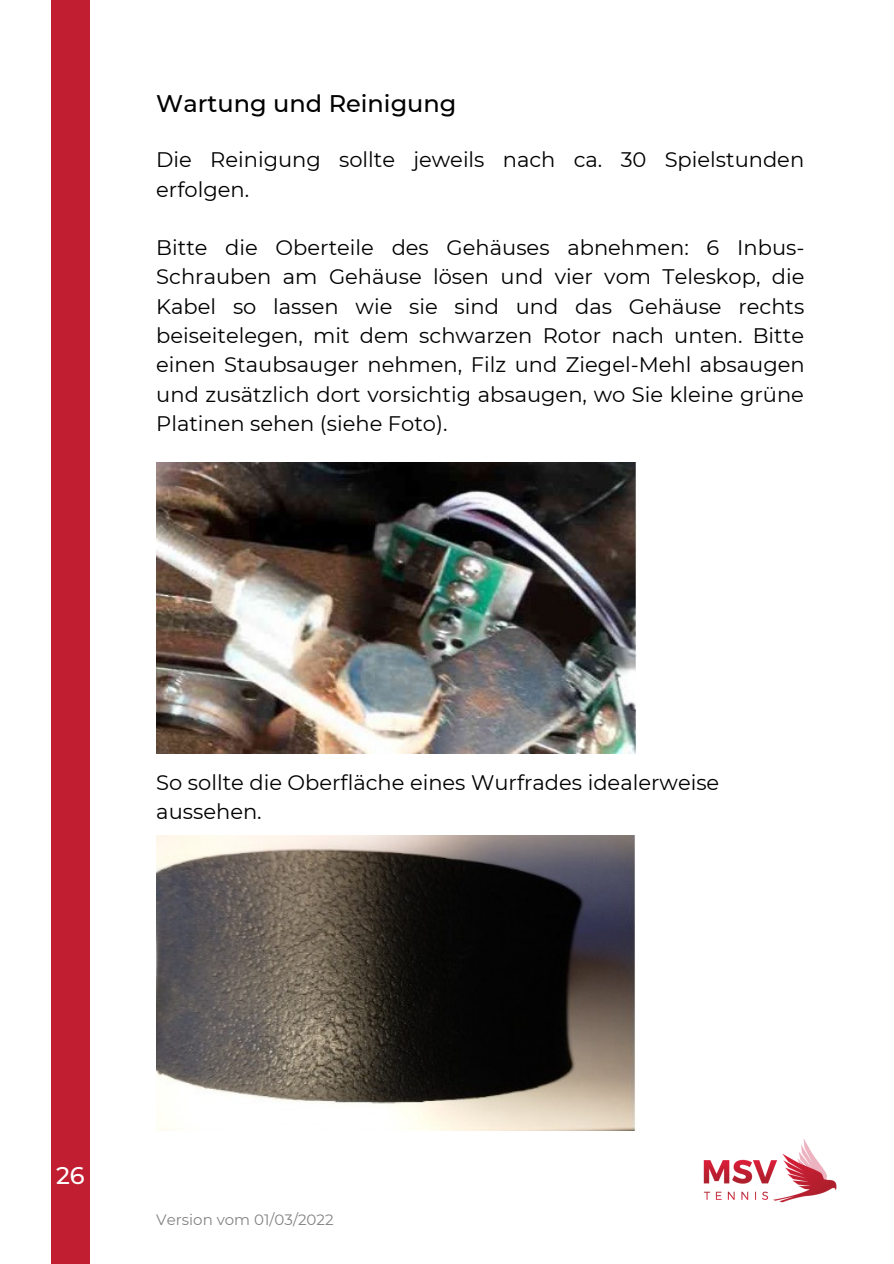
<style>
.page{position:relative;width:894px;height:1264px;background:#fff}
.page>*{position:absolute;margin:0;border:0;box-sizing:border-box;transform-origin:0 0}
.t1{font:500 24px "Montserrat";color:#000}
.t2{font:500 24px "Montserrat";color:#fff}
.t3{font:21px/29.2px "Montserrat";color:#000}
.t4{font:15px "Montserrat";color:#000}
</style>
<div class="page">
<img style="left:703px;top:1138px;width:134px;height:65px">
<div style="left:51px;top:0;width:38px;height:1263px;background:#c11f31"></div>
<img style="left:156px;top:462px;width:480px;height:291px">
<img style="left:156px;top:836px;width:479px;height:293px">
<p class="t1" style="left:156px;top:89px;width:301px">Wartung und Reinigung</p>
<p class="t3" style="left:156px;top:145px;width:649px">Die Reinigung sollte jeweils nach ca. 30 Spielstunden erfolgen.</p>
<p class="t3" style="left:156px;top:233px;width:649px;text-align:justify">Bitte die Oberteile des Gehäuses abnehmen: 6 Inbus-Schrauben am Gehäuse lösen und vier vom Teleskop, die Kabel so lassen wie sie sind und das Gehäuse rechts beiseitelegen, mit dem schwarzen Rotor nach unten. Bitte einen Staubsauger nehmen, Filz und Ziegel-Mehl absaugen und zusätzlich dort vorsichtig absaugen, wo Sie kleine grüne Platinen sehen (siehe Foto).</p>
<p class="t3" style="left:156px;top:767px;width:564px">So sollte die Oberfläche eines Wurfrades idealerweise aussehen.</p>
<p class="t2" style="left:56px;top:1160px;width:30px">26</p>
<p class="t4" style="left:156px;top:1210px;width:179px">Version vom 01/03/2022</p>
</div>
